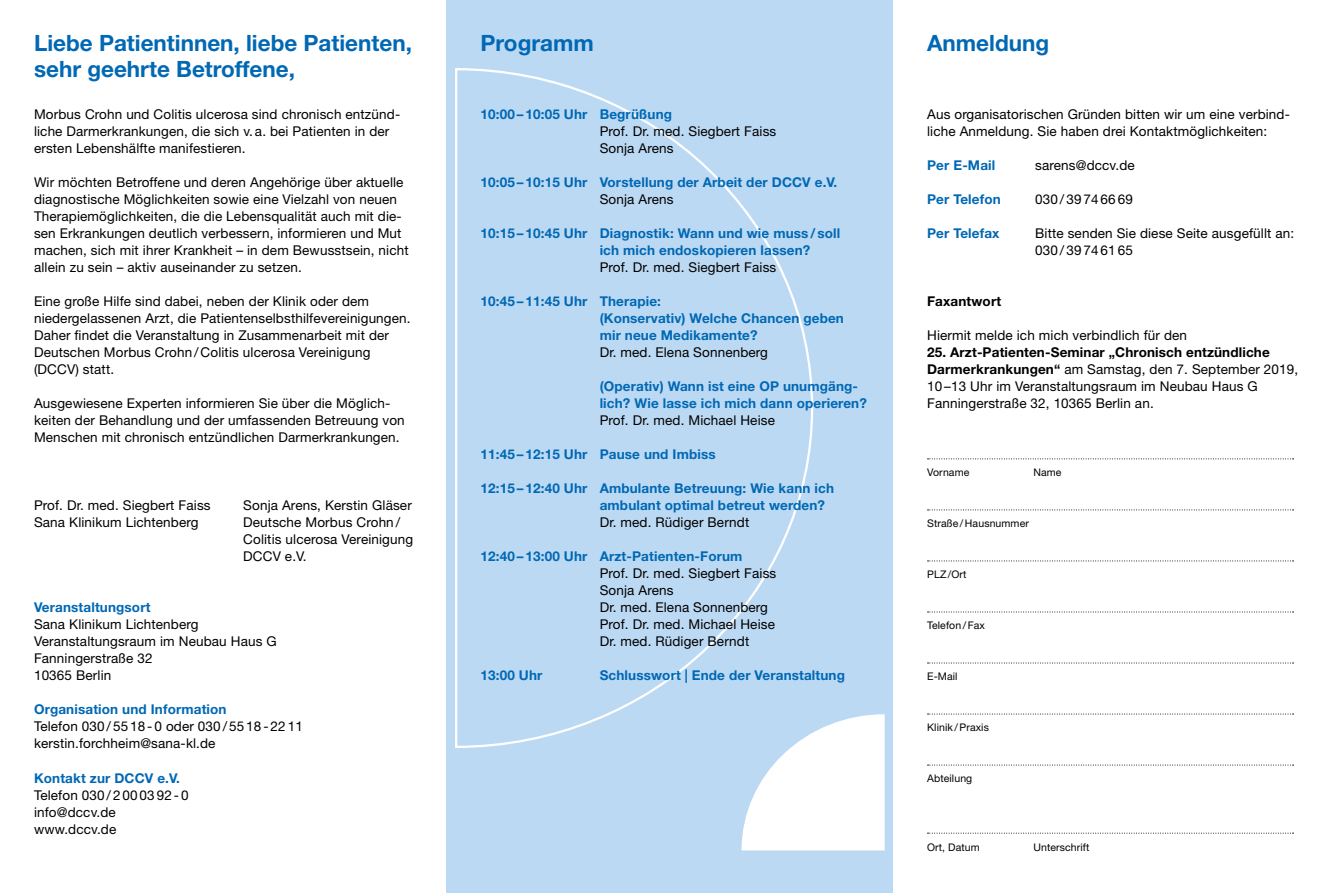
<style>
.page{position:relative;width:1327px;height:893px;background:#fff}
.page>*{position:absolute;margin:0;border:0;box-sizing:border-box;transform-origin:0 0}
.t1{font:700 22.5px/25.5px "Helvetica Neue LT Pro";color:#0068b4}
.t2{font:13.5px/17px "Helvetica Neue LT Pro";letter-spacing:.01em;color:#000}
.t3{font:700 13.5px/17px "Helvetica Neue LT Pro";letter-spacing:.01em;color:#0068b4}
.t4{font:700 13.5px "Helvetica Neue LT Pro";letter-spacing:.01em;color:#000}
.t5{font:10.5px "Helvetica Neue LT Pro";letter-spacing:.01em;color:#000}
.s1{font-weight:700}
</style>
<div class="page">
<div style="left:446px;top:0;width:447px;height:893px;background:#bcd9f3"></div>
<svg style="left:927px;top:458px;width:366px;height:1px"></svg>
<svg style="left:927px;top:510px;width:366px;height:1px"></svg>
<svg style="left:927px;top:561px;width:366px;height:1px"></svg>
<svg style="left:927px;top:612px;width:366px;height:1px"></svg>
<svg style="left:927px;top:663px;width:366px;height:1px"></svg>
<svg style="left:927px;top:714px;width:366px;height:1px"></svg>
<svg style="left:927px;top:765px;width:366px;height:1px"></svg>
<svg style="left:927px;top:833px;width:366px;height:1px"></svg>
<svg style="left:455px;top:68px;width:359px;height:680px"></svg>
<svg style="left:741px;top:714px;width:143px;height:136px"></svg>
<h1 class="t1" style="left:34px;top:30px;width:379px">Liebe Patientinnen, liebe Patienten, sehr geehrte Betroffene,</h1>
<p class="t2" style="left:34px;top:105px;width:368px">Morbus Crohn und Colitis ulcerosa sind chronisch entzünd&shy;liche Darmerkrankungen, die sich v. a. bei Patienten in der ersten Lebenshälfte manifestieren.</p>
<p class="t2" style="left:34px;top:174px;width:376px">Wir möchten Betroffene und deren Angehörige über aktuelle diagnostische Möglichkeiten sowie eine Vielzahl von neuen Therapiemöglichkeiten, die die Lebensqualität auch mit die&shy;sen Erkrankungen deutlich verbessern, informieren und Mut machen, sich mit ihrer Krankheit – in dem Bewusstsein, nicht allein zu sein – aktiv auseinander zu setzen.</p>
<p class="t2" style="left:34px;top:293px;width:378px">Eine große Hilfe sind dabei, neben der Klinik oder dem niedergelassenen Arzt, die Patientenselbsthilfevereinigungen.<br>Daher findet die Veranstaltung in Zusammenarbeit mit der Deutschen Morbus Crohn / Colitis ulcerosa Vereinigung (DCCV) statt.</p>
<p class="t2" style="left:34px;top:395px;width:372px">Ausgewiesene Experten informieren Sie über die Möglich&shy;keiten der Behandlung und der umfassenden Betreuung von<br>Menschen mit chronisch entzündlichen Darmerkrankungen.</p>
<p class="t2" style="left:34px;top:497px;width:178px">Prof. Dr. med. Siegbert Faiss<br>Sana Klinikum Lichtenberg</p>
<p class="t2" style="left:243px;top:497px;width:171px">Sonja Arens, Kerstin Gläser<br>Deutsche Morbus Crohn /<br>Colitis ulcerosa Vereinigung<br>DCCV e.V.</p>
<p class="t3" style="left:34px;top:599px;width:118px">Veranstaltungsort</p>
<p class="t2" style="left:34px;top:616px;width:244px">Sana Klinikum Lichtenberg<br>Veranstaltungsraum im Neubau Haus G<br>Fanningerstraße 32<br>10365 Berlin</p>
<p class="t3" style="left:34px;top:701px;width:194px">Organisation und Information</p>
<p class="t2" style="left:34px;top:718px;width:270px">Telefon 030 / 55 18 - 0 oder 030 / 55 18 - 22 11 kerstin.forchheim@sana-kl.de</p>
<p class="t3" style="left:34px;top:769px;width:147px">Kontakt zur DCCV e.V.</p>
<p class="t2" style="left:34px;top:786px;width:156px">Telefon 030 / 2 00 03 92 - 0 info@dccv.de www.dccv.de</p>
<h1 class="t1" style="left:480px;top:30px;width:115px">Programm</h1>
<p class="t3" style="left:480px;top:105px;width:193px">10:00 – 10:05 Uhr Begrüßung</p>
<p class="t2" style="left:600px;top:122px;width:178px">Prof. Dr. med. Siegbert Faiss<br>Sonja Arens</p>
<p class="t3" style="left:480px;top:174px;width:358px">10:05 – 10:15 Uhr Vorstellung der Arbeit der DCCV e.V.</p>
<p class="t2" style="left:600px;top:191px;width:75px">Sonja Arens</p>
<p class="t3" style="left:600px;top:225px;width:242px;text-indent:-119px">10:15 – 10:45 Uhr Diagnostik: Wann und wie muss / soll ich mich endoskopieren lassen?</p>
<p class="t2" style="left:600px;top:259px;width:178px">Prof. Dr. med. Siegbert Faiss</p>
<p class="t3" style="left:600px;top:293px;width:246px;text-indent:-119px">10:45 – 11:45 Uhr Therapie:<br>(Konservativ) Welche Chancen geben mir neue Medikamente?</p>
<p class="t2" style="left:600px;top:344px;width:170px">Dr. med. Elena Sonnenberg</p>
<p class="t3" style="left:600px;top:378px;width:269px">(Operativ) Wann ist eine OP unumgäng&shy;lich? Wie lasse ich mich dann operieren?</p>
<p class="t2" style="left:600px;top:412px;width:177px">Prof. Dr. med. Michael Heise</p>
<p class="t3" style="left:480px;top:446px;width:237px">11:45 – 12:15 Uhr Pause und Imbiss</p>
<p class="t3" style="left:600px;top:480px;width:236px;text-indent:-119px">12:15 – 12:40 Uhr Ambulante Betreuung: Wie kann ich ambulant optimal betreut werden?</p>
<p class="t2" style="left:600px;top:514px;width:151px">Dr. med. Rüdiger Berndt</p>
<p class="t3" style="left:480px;top:548px;width:263px">12:40 – 13:00 Uhr Arzt-Patienten-Forum</p>
<p class="t2" style="left:600px;top:565px;width:178px">Prof. Dr. med. Siegbert Faiss<br>Sonja Arens<br>Dr. med. Elena Sonnenberg<br>Prof. Dr. med. Michael Heise<br>Dr. med. Rüdiger Berndt</p>
<p class="t3" style="left:480px;top:667px;width:63px">13:00 Uhr</p>
<p class="t3" style="left:600px;top:667px;width:247px">Schlusswort | Ende der Veranstaltung</p>
<h1 class="t1" style="left:927px;top:30px;width:124px">Anmeldung</h1>
<p class="t2" style="left:927px;top:105px;width:363px">Aus organisatorischen Gründen bitten wir um eine verbind&shy;liche Anmeldung. Sie haben drei Kontaktmöglichkeiten:</p>
<p class="t3" style="left:927px;top:157px;width:70px">Per E-Mail</p>
<p class="t2" style="left:1035px;top:156px;width:101px">sarens@dccv.de</p>
<p class="t3" style="left:927px;top:191px;width:75px">Per Telefon</p>
<p class="t2" style="left:1035px;top:191px;width:99px">030 / 39 74 66 69</p>
<p class="t3" style="left:927px;top:225px;width:74px">Per Telefax</p>
<p class="t2" style="left:1035px;top:225px;width:260px">Bitte senden Sie diese Seite ausgefüllt an:<br>030 / 39 74 61 65</p>
<p class="t4" style="left:927px;top:293px;width:75px">Faxantwort</p>
<p class="t2" style="left:927px;top:327px;width:261px">Hiermit melde ich mich verbindlich für den</p>
<p class="t2" style="left:927px;top:344px;width:373px"><span class="s1">25. Arzt-Patienten-Seminar „Chronisch entzündliche Darmerkrankungen“</span> am Samstag, den 7. September 2019, 10 –13 Uhr im Veranstaltungsraum im Neubau Haus G Fanningerstraße 32, 10365 Berlin an.</p>
<p class="t5" style="left:927px;top:466px;width:44px">Vorname</p>
<p class="t5" style="left:1033px;top:466px;width:30px">Name</p>
<p class="t5" style="left:927px;top:517px;width:103px">Straße / Hausnummer</p>
<p class="t5" style="left:927px;top:568px;width:41px">PLZ/Ort</p>
<p class="t5" style="left:927px;top:619px;width:59px">Telefon / Fax</p>
<p class="t5" style="left:927px;top:670px;width:32px">E-Mail</p>
<p class="t5" style="left:927px;top:721px;width:63px">Klinik /Praxis</p>
<p class="t5" style="left:927px;top:772px;width:47px">Abteilung</p>
<p class="t5" style="left:927px;top:840px;width:54px">Ort, Datum</p>
<p class="t5" style="left:1033px;top:840px;width:57px">Unterschrift</p>
</div>
